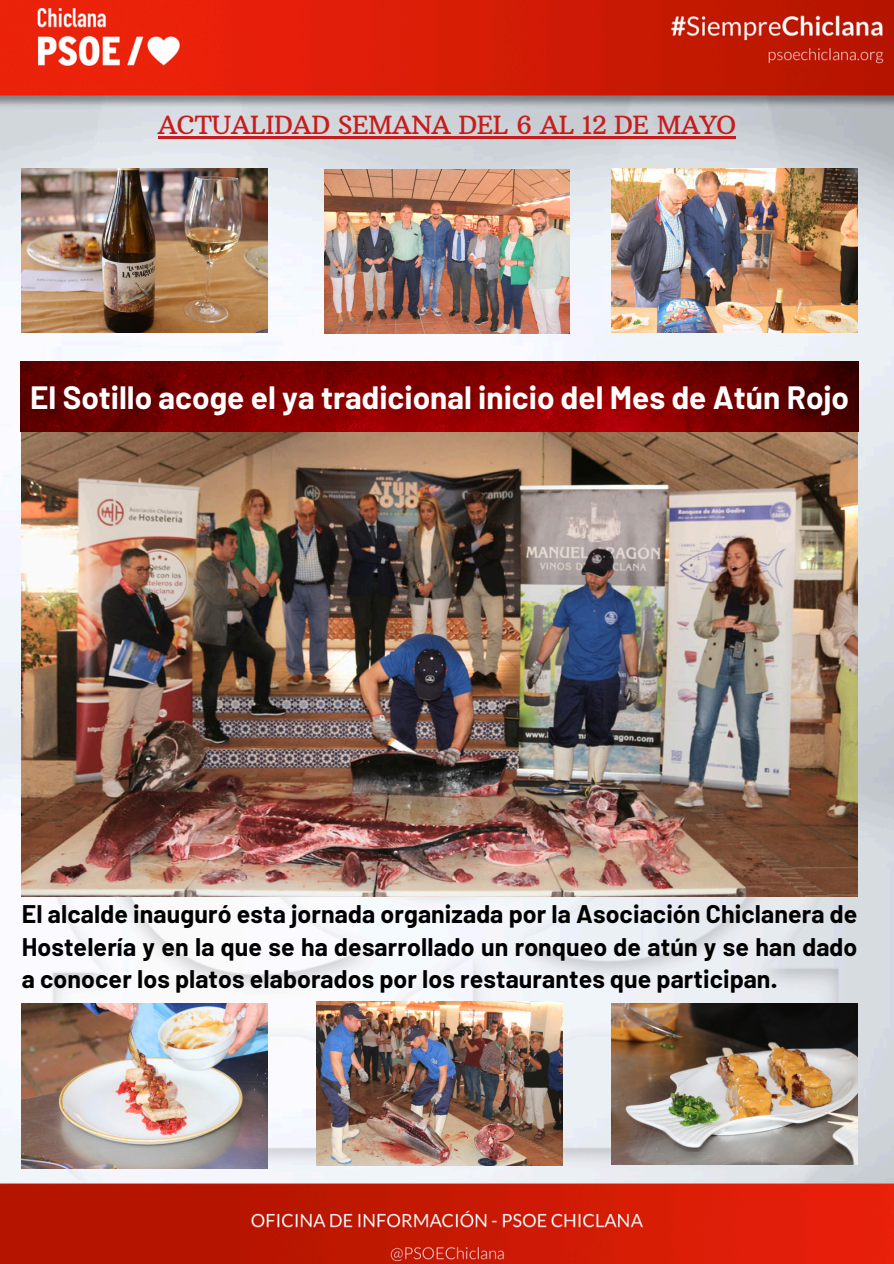
<style>
.page{position:relative;width:894px;height:1264px;background:#fff}
.page>*{position:absolute;margin:0;border:0;box-sizing:border-box;transform-origin:0 0}
.t1{font:700 31.5px "Barlow";color:#fff}
.t2{font:25.5px "Arbutus Slab";letter-spacing:-.02em;color:#c81c1c}
.t3{font:700 24.9px/32.7px "Barlow";letter-spacing:.005em;color:#000;text-align:justify}
</style>
<div class="page">
<img style="left:0;top:0;width:893px;height:1263px">
<img style="left:22px;top:1003px;width:245px;height:165px">
<img style="left:317px;top:1001px;width:245px;height:164px">
<img style="left:611px;top:1003px;width:246px;height:161px">
<img style="left:22px;top:432px;width:834px;height:464px">
<img style="left:22px;top:168px;width:245px;height:165px">
<img style="left:324px;top:169px;width:245px;height:164px">
<img style="left:611px;top:168px;width:246px;height:165px">
<img style="left:20px;top:362px;width:837px;height:70px">
<hr style="left:158px;top:136px;width:577px;height:3px;background:#c81c1c">
<p class="t2" style="left:158px;top:109px;width:579px">ACTUALIDAD SEMANA DEL 6 AL 12 DE MAYO</p>
<p class="t1" style="left:30px;top:378px;width:820px">El Sotillo acoge el ya tradicional inicio del Mes de Atún Rojo</p>
<p class="t3" style="left:22px;top:896px;width:836px">El alcalde inauguró esta jornada organizada por la Asociación Chiclanera de Hostelería y en la que se ha desarrollado un ronqueo de atún y se han dado a conocer los platos elaborados por los restaurantes que participan.</p>
</div>
